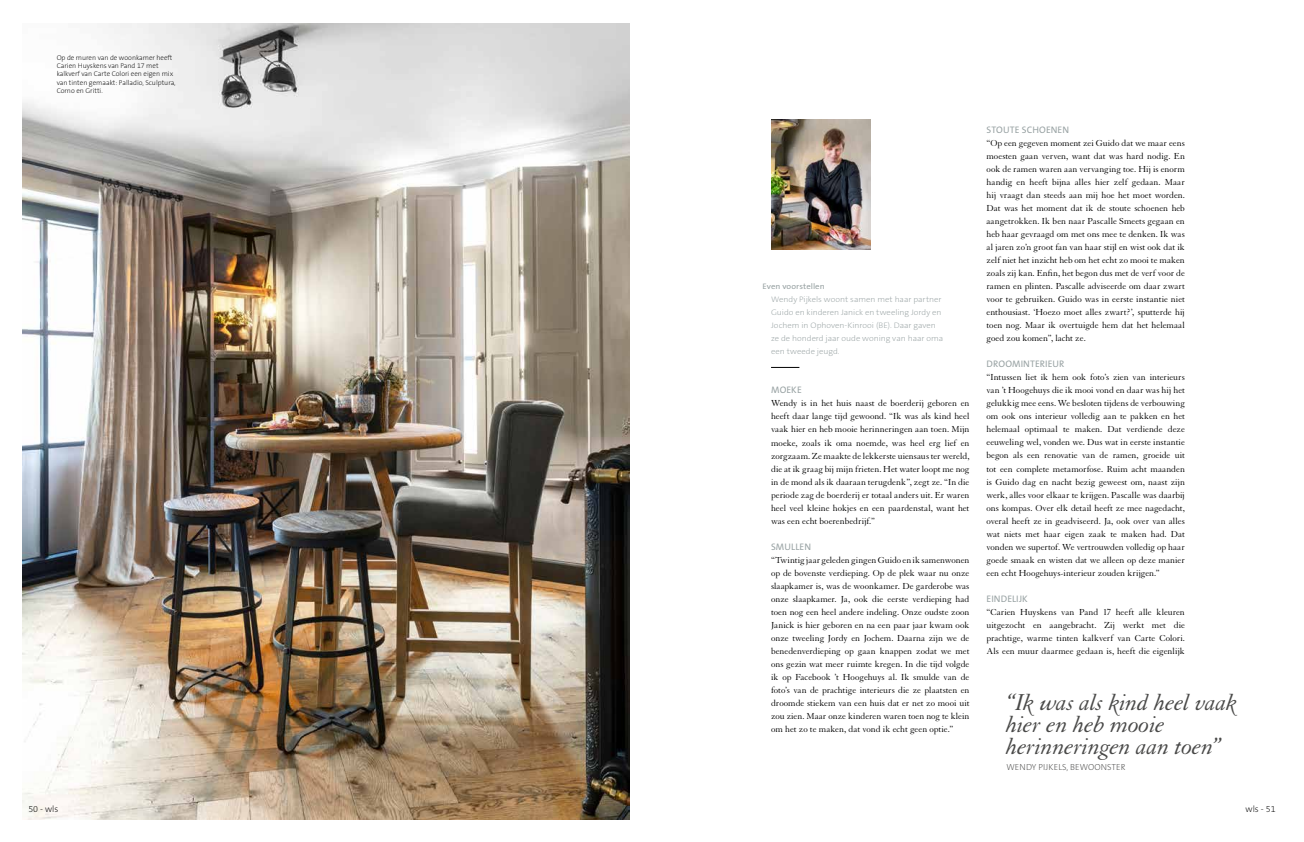
<style>
.page{position:relative;width:1304px;height:842px;background:#fff}
.page>*{position:absolute;margin:0;border:0;box-sizing:border-box;transform-origin:0 0}
.t1{font:italic 25px/22px "Granjon LT Std";letter-spacing:-.01em;color:#494948}
.t2{font:9.5px/13px "Granjon LT Std";color:#000;text-align:justify}
.t3{font:9.5px "The Sans B W5 Plain";letter-spacing:.01em;color:#99a3a4}
.t4{font:200 9px "The Sans B W2";color:#000}
.t5{font:200 8.8px "The Sans B W2";letter-spacing:.015em;color:#494948}
.t6{font:200 8px/13px "The Sans B W2";color:#99a3a4;scale:1.08 1}
.t7{font:8px "The Sans B W5 Plain";letter-spacing:.005em;color:#99a3a4;scale:1.08 1}
.t8{font:200 7px/8.4px "The Sans B W2";color:#000}
</style>
<div class="page">
<svg style="left:771px;top:367px;width:28px;height:1px"></svg>
<img style="left:771px;top:120px;width:99px;height:130px">
<img style="left:23px;top:23px;width:606px;height:796px">
<p class="t8" style="left:57px;top:53px;width:121px">Op de muren van de woonkamer heeft<br>Carien Huyskens van Pand 17 met kalkverf van Carte Colori een eigen mix van tinten gemaakt: Palladio, Sculptura,<br>Corno en Gritti.</p>
<p class="t7" style="left:763px;top:281px;width:59px">Even voorstellen</p>
<p class="t6" style="left:771px;top:293px;width:161px">Wendy Pijkels woont samen met haar partner Guido en kinderen Janick en tweeling Jordy en Jochem in Ophoven-Kinrooi (BE). Daar gaven ze de honderd jaar oude woning van haar oma een tweede jeugd.</p>
<p class="t3" style="left:771px;top:384px;width:32px">MOEKE</p>
<p class="t2" style="left:771px;top:397px;width:200px">Wendy is in het huis naast de boerderij geboren en heeft daar lange tijd gewoond. “Ik was als kind heel vaak hier en heb mooie herinneringen aan toen. Mijn moeke, zoals ik oma noemde, was heel erg lief en zorgzaam. Ze maakte de lekkerste uiensaus ter wereld, die at ik graag bij mijn frieten. Het water loopt me nog in de mond als ik daaraan terugdenk”, zegt ze. “In die periode zag de boerderij er totaal anders uit. Er waren heel veel kleine hokjes en een paardenstal, want het was een echt boerenbedrijf.”</p>
<p class="t3" style="left:771px;top:540px;width:41px">SMULLEN</p>
<p class="t2" style="left:771px;top:554px;width:200px">“Twintig jaar geleden gingen Guido en ik samenwonen op de bovenste verdieping. Op de plek waar nu onze slaapkamer is, was de woonkamer. De garderobe was onze slaapkamer. Ja, ook die eerste verdieping had toen nog een heel andere indeling. Onze oudste zoon Janick is hier geboren en na een paar jaar kwam ook onze tweeling Jordy en Jochem. Daarna zijn we de benedenverdieping op gaan knappen zodat we met ons gezin wat meer ruimte kregen. In die tijd volgde ik op Facebook ’t Hoogehuys al. Ik smulde van de foto’s van de prachtige interieurs die ze plaatsten en droomde stiekem van een huis dat er net zo mooi uit zou zien. Maar onze kinderen waren toen nog te klein om het zo te maken, dat vond ik echt geen optie.”</p>
<p class="t3" style="left:987px;top:123px;width:84px">STOUTE SCHOENEN</p>
<p class="t2" style="left:986px;top:136px;width:200px">“Op een gegeven moment zei Guido dat we maar eens moesten gaan verven, want dat was hard nodig. En ook de ramen waren aan vervanging toe. Hij is enorm handig en heeft bijna alles hier zelf gedaan. Maar hij vraagt dan steeds aan mij hoe het moet worden.<br>Dat was het moment dat ik de stoute schoenen heb aangetrokken. Ik ben naar Pascalle Smeets gegaan en heb haar gevraagd om met ons mee te denken. Ik was al jaren zo’n groot fan van haar stijl en wist ook dat ik zelf niet het inzicht heb om het echt zo mooi te maken zoals zij kan. Enfin, het begon dus met de verf voor de ramen en plinten. Pascalle adviseerde om daar zwart voor te gebruiken. Guido was in eerste instantie niet enthousiast. ‘Hoezo moet alles zwart?’, sputterde hij toen nog. Maar ik overtuigde hem dat het helemaal goed zou komen”, lacht ze.</p>
<p class="t3" style="left:987px;top:358px;width:79px">DROOMINTERIEUR</p>
<p class="t2" style="left:986px;top:371px;width:200px">“Intussen liet ik hem ook foto’s zien van interieurs van ’t Hoogehuys die ik mooi vond en daar was hij het gelukkig mee eens. We besloten tijdens de verbouwing om ook ons interieur volledig aan te pakken en het helemaal optimaal te maken. Dat verdiende deze eeuweling wel, vonden we. Dus wat in eerste instantie begon als een renovatie van de ramen, groeide uit tot een complete metamorfose. Ruim acht maanden is Guido dag en nacht bezig geweest om, naast zijn werk, alles voor elkaar te krijgen. Pascalle was daarbij ons kompas. Over elk detail heeft ze mee nagedacht, overal heeft ze in geadviseerd. Ja, ook over van alles wat niets met haar eigen zaak te maken had. Dat vonden we supertof. We vertrouwden volledig op haar goede smaak en wisten dat we alleen op deze manier een echt Hoogehuys-interieur zouden krijgen.”</p>
<p class="t3" style="left:987px;top:592px;width:43px">EINDELIJK</p>
<p class="t2" style="left:986px;top:606px;width:200px">“Carien Huyskens van Pand 17 heeft alle kleuren uitgezocht en aangebracht. Zij werkt met die prachtige, warme tinten kalkverf van Carte Colori.<br>Als een muur daarmee gedaan is, heeft die eigenlijk</p>
<h1 class="t1" style="left:1006px;top:692px;width:233px">“Ik was als kind heel vaak hier en heb mooie herinneringen aan toen”</h1>
<p class="t5" style="left:1006px;top:761px;width:121px">WENDY PIJKELS, BEWOONSTER</p>
<p class="t4" style="left:28px;top:803px;width:32px">50 - wls</p>
<p class="t4" style="left:1246px;top:803px;width:32px">wls - 51</p>
</div>
